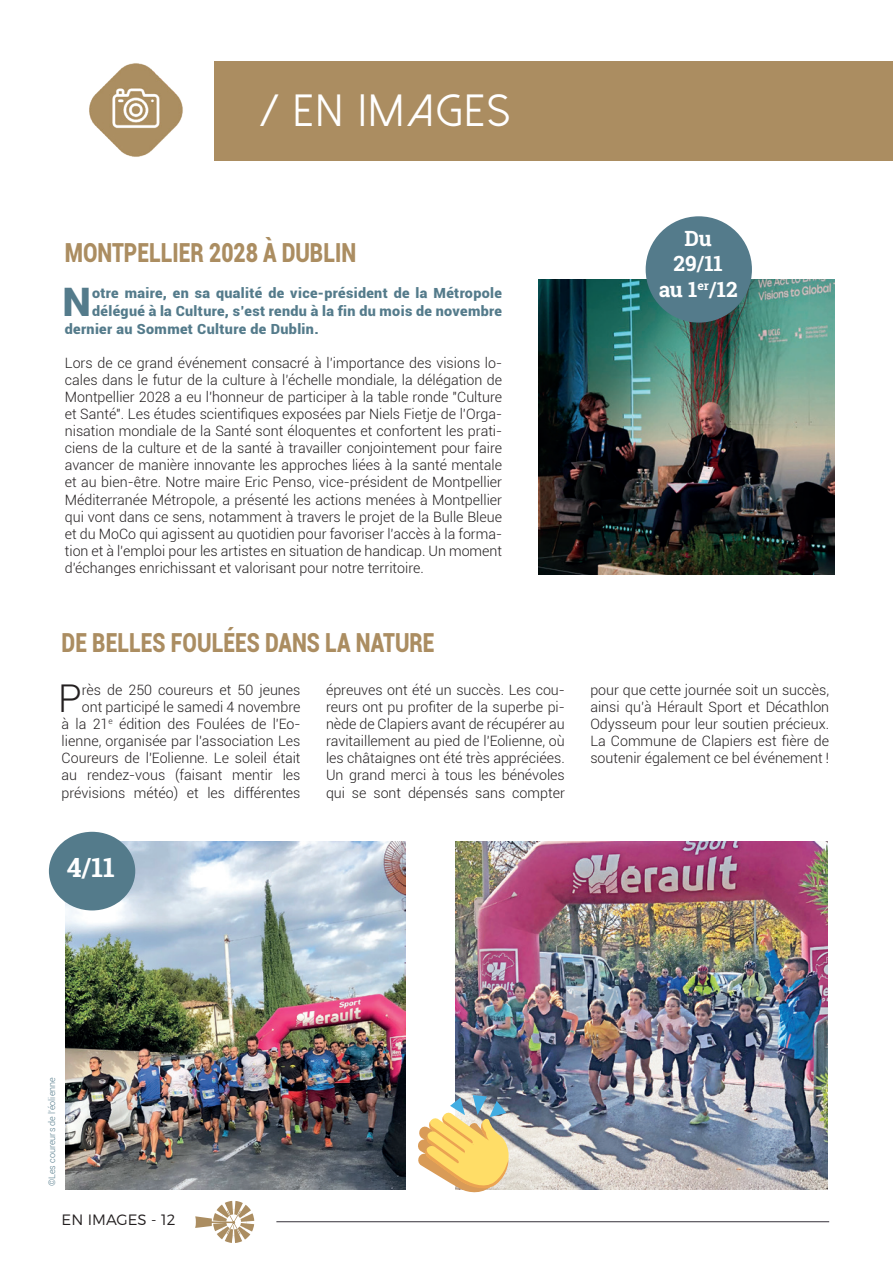
<style>
.page{position:relative;width:893px;height:1263px;background:#fff}
.page>*{position:absolute;margin:0;border:0;box-sizing:border-box;transform-origin:0 0}
.t1{font:45px "Dolce Vita";letter-spacing:.09em;color:#fff}
.t2{font:900 39.3px "Roboto";color:#547b8b}
.t3{font:300 38.25px "Roboto";color:#231f20}
.t4{font:700 26.55px "Roboto Slab";color:#fff}
.t5{font:900 26.25px "Roboto";color:#ab8d61;scale:.8 1}
.t6{font:700 21px/25.2px "Roboto Slab";color:#fff;text-align:center}
.t7{font:300 15px "Montserrat";color:#231f20}
.t8{font:300 14.25px/17.1px "Roboto";color:#231f20;text-align:justify}
.t9{font:900 13.95px "Roboto";letter-spacing:.025em;color:#547b8b}
.t10{font:300 9px "Roboto";color:#547b8b}
</style>
<div class="page">
<img style="left:66px;top:841px;width:339px;height:348px">
<img style="left:455px;top:841px;width:372px;height:348px">
<div style="left:49px;top:832px;width:86px;height:78px;background:#547b8b;border-radius:50%"></div>
<svg style="left:195px;top:1201px;width:59px;height:42px"></svg>
<hr style="left:276px;top:1221px;width:553px;height:1px;background:#35313a">
<img style="left:539px;top:279px;width:295px;height:296px">
<div style="left:646px;top:216px;width:106px;height:107px;background:#547b8b;border-radius:50%"></div>
<div style="left:215px;top:61px;width:678px;height:100px;background:#ab8d61"></div>
<img style="left:89px;top:63px;width:94px;height:94px">
<svg style="left:455px;top:1095px;width:60px;height:95px;background:#cdcac7"></svg>
<p class="t1" style="left:263px;top:88px;width:247px">/ EN IMAGES</p>
<p class="t5" style="left:65px;top:234px;width:366px">MONTPELLIER 2028 À DUBLIN</p>
<p class="t2" style="left:63px;top:274px;width:30px">N</p>
<p class="t9" style="left:92px;top:283px;width:411px">otre maire, en sa qualité de vice-président de la Métropole</p>
<p class="t9" style="left:92px;top:301px;width:411px">délégué à la Culture, s’est rendu à la fin du mois de novembre</p>
<p class="t9" style="left:65px;top:319px;width:255px">dernier au Sommet Culture de Dublin.</p>
<p class="t8" style="left:65px;top:354px;width:439px">Lors de ce grand événement consacré à l’importance des visions lo&shy;cales dans le futur de la culture à l’échelle mondiale, la délégation de Montpellier 2028 a eu l’honneur de participer à la table ronde "Culture et Santé". Les études scientifiques exposées par Niels Fietje de l’Orga&shy;nisation mondiale de la Santé sont éloquentes et confortent les prati&shy;ciens de la culture et de la santé à travailler conjointement pour faire avancer de manière innovante les approches liées à la santé mentale et au bien-être. Notre maire Eric Penso, vice-président de Montpellier Méditerranée Métropole, a présenté les actions menées à Montpellier qui vont dans ce sens, notamment à travers le projet de la Bulle Bleue et du MoCo qui agissent au quotidien pour favoriser l’accès à la forma&shy;tion et à l’emploi pour les artistes en situation de handicap. Un moment d'échanges enrichissant et valorisant pour notre territoire.</p>
<p class="t5" style="left:62px;top:624px;width:468px">DE BELLES FOULÉES DANS LA NATURE</p>
<p class="t6" style="left:673px;top:226px;width:51px">Du<br>29/11</p>
<p class="t6" style="left:659px;top:276px;width:80px">au 1<sup>er</sup>/12</p>
<p class="t8" style="left:62px;top:681px;width:240px;text-align:right">rès de 250 coureurs et 50 jeunes ont participé le samedi 4 novembre<br>à la 21<sup>e</sup> édition des Foulées de l'Eo&shy;lienne, organisée par l'association Les Coureurs de l'Eolienne. Le soleil était au rendez-vous (faisant mentir les prévisions météo) et les différentes</p>
<p class="t8" style="left:326px;top:681px;width:240px">épreuves ont été un succès. Les cou&shy;reurs ont pu profiter de la superbe pi&shy;nède de Clapiers avant de récupérer au ravitaillement au pied de l'Eolienne, où les châtaignes ont été très appréciées.<br>Un grand merci à tous les bénévoles qui se sont dépensés sans compter</p>
<p class="t8" style="left:590px;top:681px;width:240px">pour que cette journée soit un succès, ainsi qu’à Hérault Sport et Décathlon Odysseum pour leur soutien précieux.<br>La Commune de Clapiers est fière de soutenir également ce bel événement !</p>
<p class="t3" style="left:58px;top:672px;width:25px">P</p>
<p class="t4" style="left:67px;top:849px;width:50px">4/11</p>
<p class="t10" style="left:46px;top:1186px;width:111px;rotate:-90deg">©Les coureurs de l'éolienne</p>
<p class="t7" style="left:62px;top:1208px;width:115px">EN IMAGES - 12</p>
</div>
